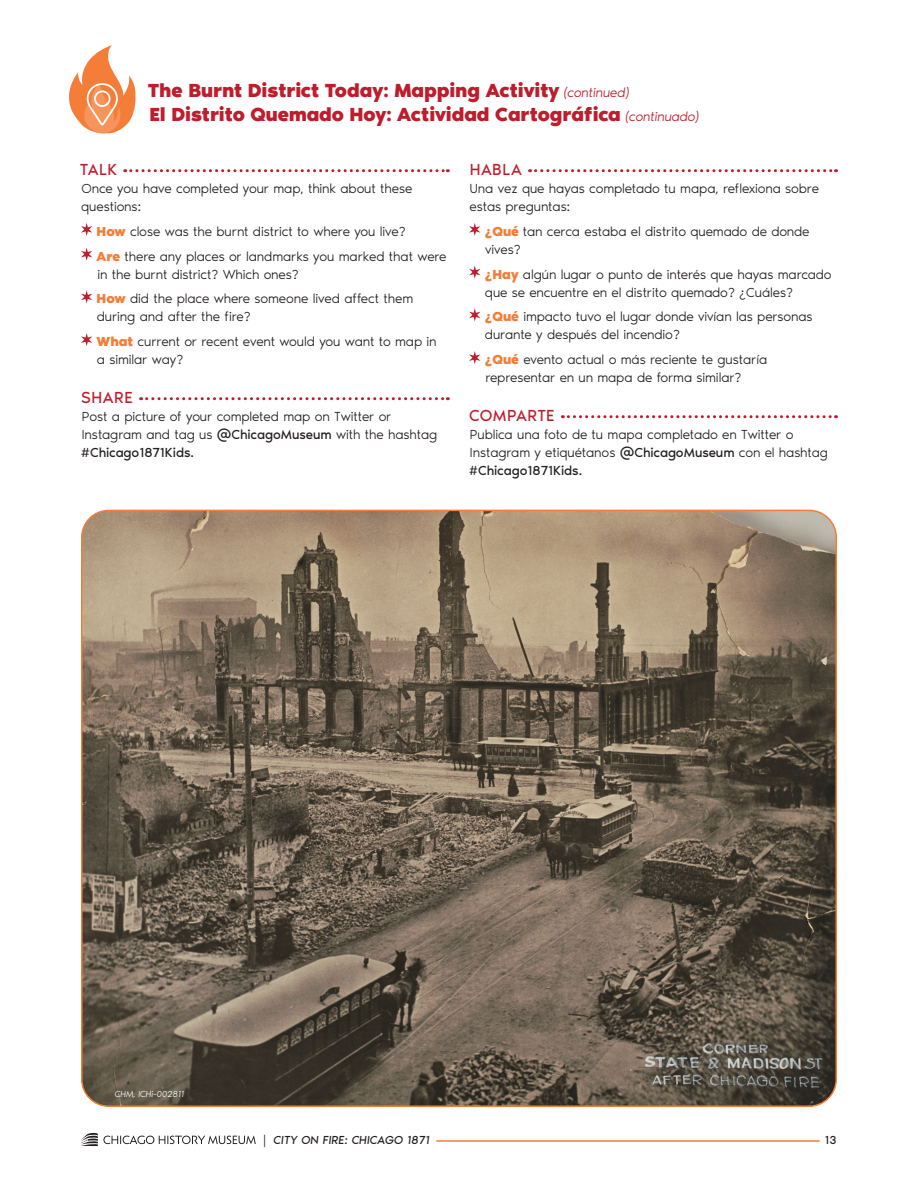
<style>
.page{position:relative;width:918px;height:1188px;background:#fff}
.page>*{position:absolute;margin:0;border:0;box-sizing:border-box;transform-origin:0 0}
.t1{font:700 19.5px/24px "Noir Std";letter-spacing:-.01em;color:#be1d2c}
.t2{font:16.5px "Noir Pro";letter-spacing:.03em;color:#be1d2c}
.t3{font:16.5px "Noir Pro";letter-spacing:.01em;color:#be1d2c}
.t4{font:300 13.5px/18px "Noir Std";letter-spacing:-.01em;color:#231f20}
.t5{font:13.5px "Noir Pro";letter-spacing:-.005em;color:#231f20}
.t6{font:italic 12px "Noir Pro";color:#231f20}
.t7{font:12px "Noir Pro";color:#231f20}
.t8{font:italic 300 9px "Noir Std";color:#fff}
.s1{font-weight:300;font-style:italic;font-size:13.5px}
.s2{font-weight:700;color:#f47d38}
.s3{font-family:"Noir Pro";font-weight:400}
.s4{font-style:normal}
</style>
<div class="page">
<hr style="left:436px;top:1140px;width:384px;height:2px;background:#f47d38">
<svg style="left:81px;top:1132px;width:175px;height:14px"></svg>
<svg style="left:125px;top:169px;width:323px;height:3px"></svg>
<svg style="left:81px;top:223px;width:11px;height:13px"></svg>
<svg style="left:81px;top:248px;width:11px;height:13px"></svg>
<svg style="left:81px;top:290px;width:11px;height:13px"></svg>
<svg style="left:81px;top:333px;width:11px;height:13px"></svg>
<svg style="left:141px;top:397px;width:307px;height:3px"></svg>
<svg style="left:530px;top:169px;width:307px;height:3px"></svg>
<svg style="left:469px;top:223px;width:11px;height:13px"></svg>
<svg style="left:469px;top:266px;width:11px;height:13px"></svg>
<svg style="left:469px;top:308px;width:11px;height:13px"></svg>
<svg style="left:469px;top:351px;width:11px;height:13px"></svg>
<svg style="left:562px;top:415px;width:275px;height:3px"></svg>
<svg style="left:69px;top:45px;width:67px;height:89px"></svg>
<img style="left:82px;top:510px;width:754px;height:595px">
<h1 class="t1" style="left:148px;top:76px;width:553px">The Burnt District Today: Mapping Activity <span class="s1">(continued)<br></span>El Distrito Quemado Hoy: Actividad Cartográfica <span class="s1">(continuado)</span></h1>
<p class="t2" style="left:80px;top:157px;width:39px">TALK</p>
<p class="t4" style="left:81px;top:179px;width:333px">Once you have completed your map, think about these questions:</p>
<p class="t4" style="left:97px;top:218px;width:351px;line-height:24.8px"><span class="s2">How</span> close was the burnt district to where you live?<br><span class="s2">Are</span> there any places or landmarks you marked that were</p>
<p class="t4" style="left:97px;top:261px;width:318px;line-height:24.8px">in the burnt district? Which ones?<br><span class="s2">How</span> did the place where someone lived affect them</p>
<p class="t4" style="left:97px;top:304px;width:341px;line-height:24.8px">during and after the fire?<br><span class="s2">What</span> current or recent event would you want to map in</p>
<p class="t4" style="left:97px;top:350px;width:88px">a similar way?</p>
<p class="t2" style="left:81px;top:385px;width:53px">SHARE</p>
<p class="t4" style="left:82px;top:407px;width:357px">Post a picture of your completed map on Twitter or<br>Instagram and tag us <span class="s3">@ChicagoMuseum</span> with the hashtag</p>
<p class="t5" style="left:81px;top:442px;width:115px">#Chicago1871Kids.</p>
<p class="t2" style="left:470px;top:157px;width:54px">HABLA</p>
<p class="t4" style="left:469px;top:179px;width:351px">Una vez que hayas completado tu mapa, reflexiona sobre estas preguntas:</p>
<p class="t4" style="left:485px;top:222px;width:326px"><span class="s2">¿Qué</span> tan cerca estaba el distrito quemado de donde vives?</p>
<p class="t4" style="left:485px;top:264px;width:348px"><span class="s2">¿Hay</span> algún lugar o punto de interés que hayas marcado que se encuentre en el distrito quemado? ¿Cuáles?</p>
<p class="t4" style="left:485px;top:307px;width:329px"><span class="s2">¿Qué</span> impacto tuvo el lugar donde vivían las personas durante y después del incendio?</p>
<p class="t4" style="left:485px;top:350px;width:284px"><span class="s2">¿Qué</span> evento actual o más reciente te gustaría representar en un mapa de forma similar?</p>
<p class="t3" style="left:469px;top:403px;width:87px">COMPARTE</p>
<p class="t4" style="left:470px;top:425px;width:360px">Publica una foto de tu mapa completado en Twitter o<br>Instagram y etiquétanos <span class="s3">@ChicagoMuseum</span> con el hashtag</p>
<p class="t5" style="left:469px;top:460px;width:115px">#Chicago1871Kids.</p>
<p class="t8" style="left:115px;top:1087px;width:71px">CHM, ICHi-002811</p>
<p class="t6" style="left:263px;top:1131px;width:168px"><span class="s4">|</span> CITY ON FIRE: CHICAGO 1871</p>
<p class="t7" style="left:825px;top:1131px;width:13px">13</p>
</div>
